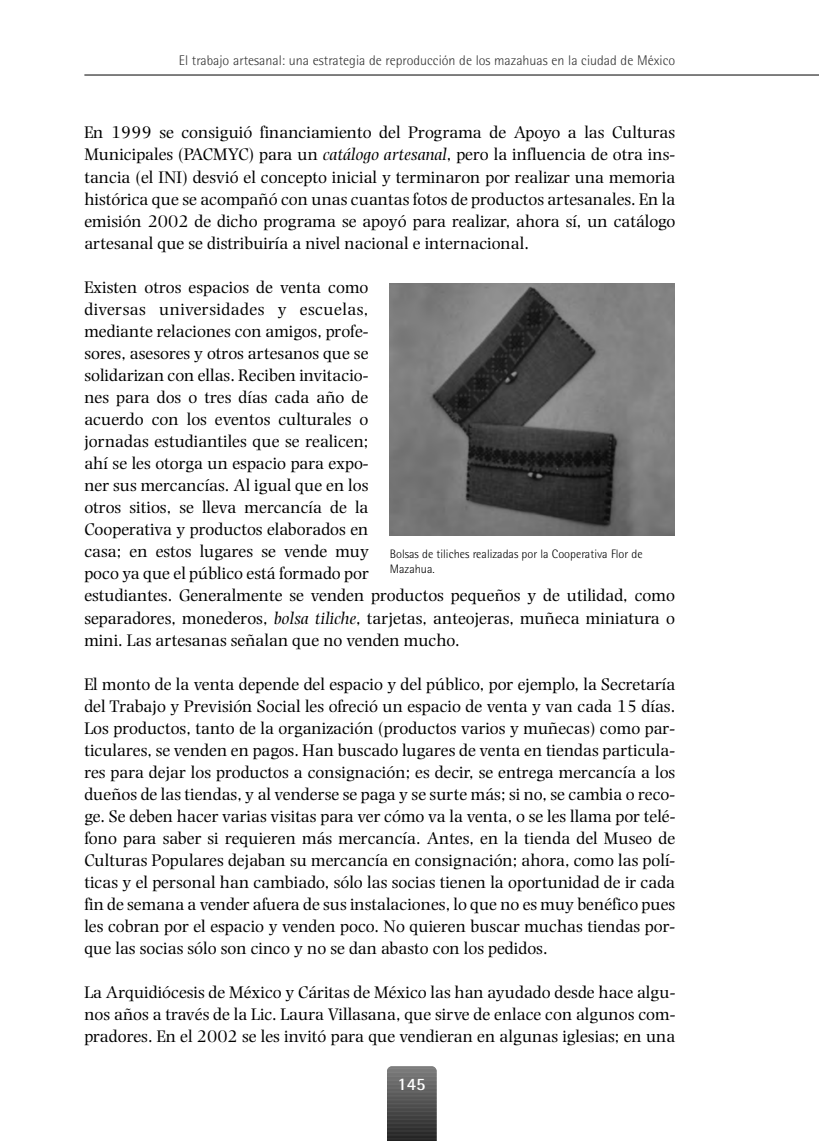
<style>
.page{position:relative;width:819px;height:1141px;background:#fff}
.page>*{position:absolute;margin:0;border:0;box-sizing:border-box;transform-origin:0 0}
.t1{font:17.5px/22.1px "Photina";color:#000;text-align:justify}
.t2{font:700 17.5px "Rotis Semi Sans";color:#fff}
.t3{font:300 14px "Rotis Semi Sans";color:#333}
.t4{font:300 12.25px/14.7px "Rotis Semi Sans";color:#000}
.s1{font-style:italic}
</style>
<div class="page">
<hr style="left:387px;top:1140px;width:49px;height:1px;background:#212121">
<hr style="left:387px;top:1139px;width:49px;height:1px;background:#232323">
<hr style="left:387px;top:1138px;width:49px;height:1px;background:#242424">
<hr style="left:387px;top:1137px;width:49px;height:1px;background:#252525">
<hr style="left:387px;top:1136px;width:49px;height:1px;background:#262626">
<hr style="left:387px;top:1135px;width:49px;height:1px;background:#282828">
<hr style="left:387px;top:1134px;width:49px;height:1px;background:#292929">
<hr style="left:387px;top:1133px;width:49px;height:1px;background:#2a2a2a">
<hr style="left:387px;top:1132px;width:49px;height:1px;background:#2b2b2b">
<hr style="left:387px;top:1131px;width:49px;height:1px;background:#2d2d2d">
<hr style="left:387px;top:1130px;width:49px;height:1px;background:#2e2e2e">
<hr style="left:387px;top:1129px;width:49px;height:1px;background:#2f2f2f">
<hr style="left:387px;top:1128px;width:49px;height:1px;background:#303030">
<hr style="left:387px;top:1127px;width:49px;height:1px;background:#323232">
<hr style="left:387px;top:1126px;width:49px;height:1px;background:#333">
<hr style="left:387px;top:1125px;width:49px;height:1px;background:#343434">
<hr style="left:387px;top:1124px;width:49px;height:1px;background:#363636">
<hr style="left:387px;top:1123px;width:49px;height:1px;background:#373737">
<hr style="left:387px;top:1122px;width:49px;height:1px;background:#383838">
<hr style="left:387px;top:1121px;width:49px;height:1px;background:#393939">
<hr style="left:387px;top:1120px;width:49px;height:1px;background:#3b3b3b">
<hr style="left:387px;top:1119px;width:49px;height:1px;background:#3c3c3c">
<hr style="left:387px;top:1118px;width:49px;height:1px;background:#3d3d3d">
<hr style="left:387px;top:1117px;width:49px;height:1px;background:#3e3e3e">
<hr style="left:387px;top:1116px;width:49px;height:1px;background:#404040">
<hr style="left:387px;top:1115px;width:49px;height:1px;background:#414141">
<hr style="left:387px;top:1114px;width:49px;height:1px;background:#424242">
<hr style="left:387px;top:1113px;width:49px;height:1px;background:#434343">
<hr style="left:387px;top:1112px;width:49px;height:1px;background:#454545">
<hr style="left:387px;top:1111px;width:49px;height:1px;background:#464646">
<hr style="left:387px;top:1110px;width:49px;height:1px;background:#474747">
<hr style="left:387px;top:1109px;width:49px;height:1px;background:#484848">
<hr style="left:387px;top:1108px;width:49px;height:1px;background:#4a4a4a">
<hr style="left:387px;top:1107px;width:49px;height:1px;background:#4b4b4b">
<hr style="left:387px;top:1106px;width:49px;height:1px;background:#4c4c4c">
<hr style="left:387px;top:1105px;width:49px;height:1px;background:#4d4d4d">
<hr style="left:387px;top:1104px;width:49px;height:1px;background:#4f4f4f">
<hr style="left:387px;top:1103px;width:49px;height:1px;background:#505050">
<hr style="left:387px;top:1102px;width:49px;height:1px;background:#515151">
<hr style="left:387px;top:1101px;width:49px;height:1px;background:#525252">
<hr style="left:387px;top:1100px;width:49px;height:1px;background:#545454">
<hr style="left:387px;top:1099px;width:49px;height:1px;background:#555">
<hr style="left:387px;top:1098px;width:49px;height:1px;background:#565656">
<hr style="left:387px;top:1097px;width:49px;height:1px;background:#575757">
<hr style="left:387px;top:1096px;width:49px;height:1px;background:#595959">
<hr style="left:387px;top:1095px;width:49px;height:1px;background:#5a5a5a">
<hr style="left:387px;top:1094px;width:49px;height:1px;background:#5b5b5b">
<hr style="left:387px;top:1093px;width:49px;height:1px;background:#5c5c5c">
<hr style="left:387px;top:1092px;width:49px;height:1px;background:#5e5e5e">
<hr style="left:387px;top:1091px;width:49px;height:1px;background:#5f5f5f">
<hr style="left:387px;top:1090px;width:49px;height:1px;background:#606060">
<hr style="left:387px;top:1089px;width:49px;height:1px;background:#616161">
<hr style="left:387px;top:1088px;width:49px;height:1px;background:#636363">
<hr style="left:387px;top:1087px;width:49px;height:1px;background:#646464">
<hr style="left:387px;top:1086px;width:49px;height:1px;background:#656565">
<hr style="left:387px;top:1085px;width:49px;height:1px;background:#656565">
<hr style="left:387px;top:1084px;width:49px;height:1px;background:#686868">
<hr style="left:387px;top:1083px;width:49px;height:1px;background:#696969">
<hr style="left:387px;top:1082px;width:49px;height:1px;background:#6a6a6a">
<hr style="left:387px;top:1081px;width:49px;height:1px;background:#6b6b6b">
<hr style="left:387px;top:1080px;width:49px;height:1px;background:#6d6d6d">
<hr style="left:387px;top:1079px;width:49px;height:1px;background:#6e6e6e">
<hr style="left:387px;top:1078px;width:49px;height:1px;background:#6f6f6f">
<hr style="left:387px;top:1077px;width:49px;height:1px;background:#707070">
<hr style="left:387px;top:1076px;width:49px;height:1px;background:#717171">
<hr style="left:387px;top:1075px;width:49px;height:1px;background:#727272">
<hr style="left:387px;top:1074px;width:49px;height:1px;background:#747474">
<hr style="left:387px;top:1073px;width:49px;height:1px;background:#767676">
<hr style="left:387px;top:1072px;width:49px;height:1px;background:#777">
<hr style="left:387px;top:1071px;width:49px;height:1px;background:#787878">
<hr style="left:387px;top:1070px;width:49px;height:1px;background:#797979">
<hr style="left:387px;top:1069px;width:49px;height:1px;background:#7a7a7a">
<hr style="left:387px;top:1068px;width:49px;height:1px;background:#7b7b7b">
<hr style="left:387px;top:1067px;width:49px;height:1px;background:#7c7c7c">
<hr style="left:387px;top:1066px;width:49px;height:1px;background:#7e7e7e">
<hr style="left:84px;top:75px;width:735px;height:1px;background:#000">
<img style="left:389px;top:283px;width:285px;height:252px">
<p class="t3" style="left:179px;top:55px;width:497px">El trabajo artesanal: una estrategia de reproducción de los mazahuas en la ciudad de México</p>
<p class="t1" style="left:84px;top:123px;width:592px">En 1999 se consiguió financiamiento del Programa de Apoyo a las Culturas Municipales (PACMYC) para un <span class="s1">catálogo artesanal</span>, pero la influencia de otra ins&shy;tancia (el INI) desvió el concepto inicial y terminaron por realizar una memoria histórica que se acompañó con unas cuantas fotos de productos artesanales. En la emisión 2002 de dicho programa se apoyó para realizar, ahora sí, un catálogo artesanal que se distribuiría a nivel nacional e internacional.</p>
<p class="t1" style="left:84px;top:277px;width:592px;text-align:left">Existen otros espacios de venta como<br>diversas universidades y escuelas,<br>mediante relaciones con amigos, profe-<br>sores, asesores y otros artesanos que se<br>solidarizan con ellas. Reciben invitacio-<br>nes para dos o tres días cada año de<br>acuerdo con los eventos culturales o<br>jornadas estudiantiles que se realicen;<br>ahí se les otorga un espacio para expo-<br>ner sus mercancías. Al igual que en los<br>otros sitios, se lleva mercancía de la<br>Cooperativa y productos elaborados en<br>casa; en estos lugares se vende muy<br>poco ya que el público está formado por<br>estudiantes. Generalmente se venden productos pequeños y de utilidad, como separadores, monederos, <span class="s1">bolsa tiliche</span>, tarjetas, anteojeras, muñeca miniatura o mini. Las artesanas señalan que no venden mucho.</p>
<p class="t1" style="left:84px;top:674px;width:592px">El monto de la venta depende del espacio y del público, por ejemplo, la Secretaría del Trabajo y Previsión Social les ofreció un espacio de venta y van cada 15 días.<br>Los productos, tanto de la organización (productos varios y muñecas) como par&shy;ticulares, se venden en pagos. Han buscado lugares de venta en tiendas particula&shy;res para dejar los productos a consignación; es decir, se entrega mercancía a los dueños de las tiendas, y al venderse se paga y se surte más; si no, se cambia o reco&shy;ge. Se deben hacer varias visitas para ver cómo va la venta, o se les llama por telé&shy;fono para saber si requieren más mercancía. Antes, en la tienda del Museo de Culturas Populares dejaban su mercancía en consignación; ahora, como las polí&shy;ticas y el personal han cambiado, sólo las socias tienen la oportunidad de ir cada fin de semana a vender afuera de sus instalaciones, lo que no es muy benéfico pues les cobran por el espacio y venden poco. No quieren buscar muchas tiendas por&shy;que las socias sólo son cinco y no se dan abasto con los pedidos.</p>
<p class="t1" style="left:84px;top:983px;width:592px">La Arquidiócesis de México y Cáritas de México las han ayudado desde hace algu&shy;nos años a través de la Lic. Laura Villasana, que sirve de enlace con algunos com&shy;pradores. En el 2002 se les invitó para que vendieran en algunas iglesias; en una</p>
<p class="t4" style="left:390px;top:548px;width:254px">Bolsas de tiliches realizadas por la Cooperativa Flor de<br>Mazahua.</p>
<p class="t2" style="left:397px;top:1077px;width:30px">145</p>
</div>
